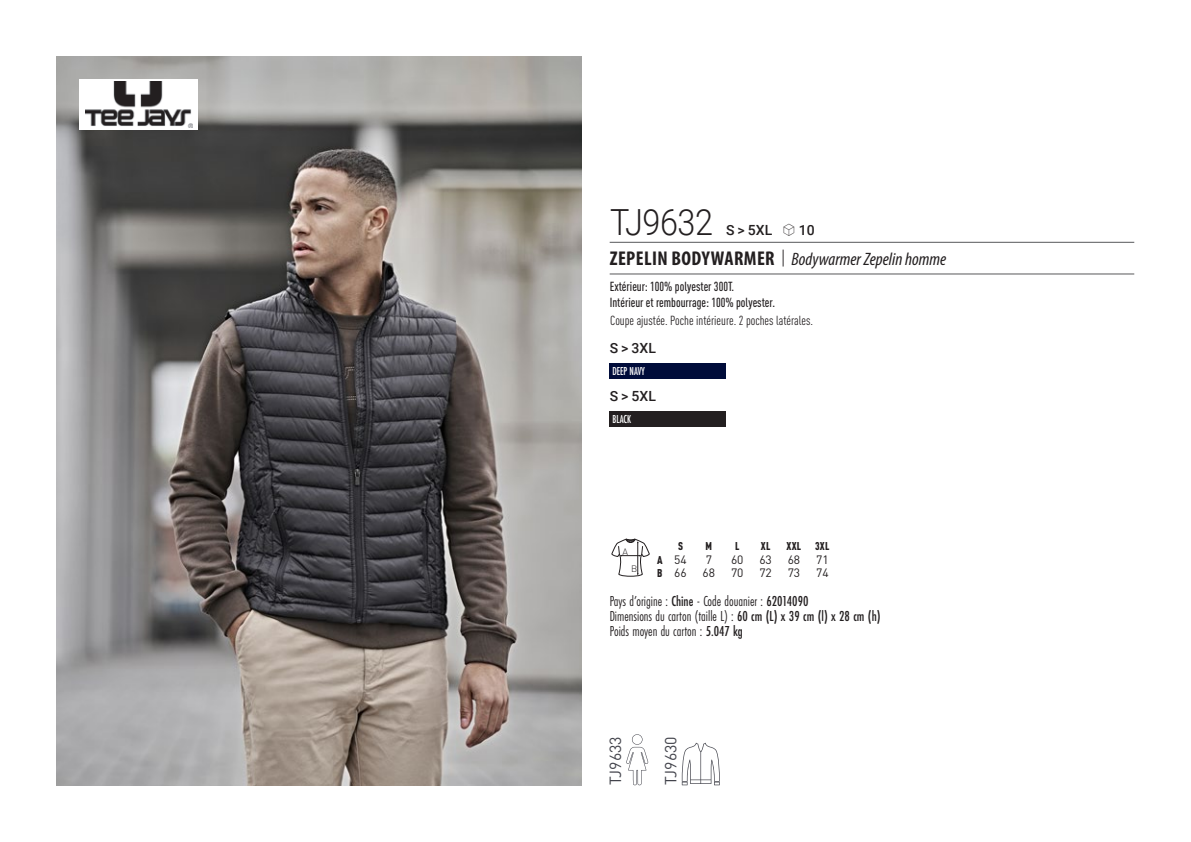
<style>
.page{position:relative;width:1191px;height:842px;background:#fff}
.page>*{position:absolute;margin:0;border:0;box-sizing:border-box;transform-origin:0 0}
.t1{font:300 36px "Roboto";letter-spacing:-.015em;color:#231f20;scale:.9 1}
.t2{font:italic 18px "Myriad Variable Concept";color:#231f20}
.t3{font:16px "DIN Pro";color:#43444c}
.t4{font:15px "Futura PT Cond";color:#231f20;scale:.95 1}
.t5{font:500 14px "Roboto";letter-spacing:.005em;color:#231f20}
.grammage_2020{font:500 condensed 13px/16px "DIN Pro";color:#231f20;scale:.95 1}
.t6{font:condensed 13px "DIN Pro";color:#231f20}
._88_tailles_tab_maig{font:12px "DIN Pro";color:#231f20}
.Coloris_nuancier_bla{font:500 12px "Futura PT Cond";letter-spacing:-.01em;color:#fff;scale:.9 1}
._88_tailles_tab_maig-2{font:900 condensed 11.2px "DIN Pro";letter-spacing:.02em;color:#231f20;scale:.95 1}
.t7{font:300 9.2px "DIN";color:#231f20}
.s1{font-family:"Linotype Shapeshifter";font-weight:400;font-size:16px}
.s2{font-family:"Myriad Pro";font-weight:700;font-style:normal;font-stretch:condensed;font-size:20px}
.s3{font-family:"Roboto Condensed";font-weight:300;font-style:normal;font-size:20px}
.s4{font-weight:900;font-stretch:condensed;font-size:11.2px}
.s5{font-weight:500}
</style>
<div class="page">
<img style="left:57px;top:57px;width:524px;height:728px">
<div style="left:609px;top:364px;width:117px;height:15px;background:#000c3a"></div>
<div style="left:609px;top:412px;width:117px;height:15px;background:#231f20"></div>
<svg style="left:626px;top:734px;width:22px;height:51px"></svg>
<svg style="left:682px;top:743px;width:37px;height:42px"></svg>
<div style="left:79px;top:79px;width:119px;height:51px;background:#fff"></div>
<img style="left:85px;top:82px;width:107px;height:45px">
<svg style="left:611px;top:539px;width:38px;height:37px"></svg>
<hr style="left:609px;top:242px;width:525px;height:1px;background:#57585a">
<hr style="left:609px;top:274px;width:525px;height:1px;background:#57585a">
<p class="t1" style="left:610px;top:197px;width:116px">TJ9632</p>
<p class="t5" style="left:726px;top:220px;width:90px">S &gt; 5XL <span class="s1">S</span> 10</p>
<p class="t2" style="left:610px;top:249px;width:338px"><span class="s2">ZEPELIN BODYWARMER</span> <span class="s3">|</span> Bodywarmer Zepelin homme</p>
<p class="grammage_2020" style="left:609px;top:277px;width:175px">Extérieur: 100% polyester 300T.<br>Intérieur et rembourrage: 100% polyester.</p>
<p class="t6" style="left:610px;top:311px;width:204px">Coupe ajustée. Poche intérieure. 2 poches latérales.</p>
<p class="t5" style="left:610px;top:338px;width:48px">S &gt; 3XL</p>
<p class="Coloris_nuancier_bla" style="left:612px;top:364px;width:37px">DEEP NAVY</p>
<p class="t5" style="left:610px;top:386px;width:48px">S &gt; 5XL</p>
<p class="Coloris_nuancier_bla" style="left:612px;top:412px;width:22px">BLACK</p>
<p class="t7" style="left:622px;top:546px;width:7px">A</p>
<p class="t7" style="left:631px;top:563px;width:8px">B</p>
<p class="_88_tailles_tab_maig-2" style="left:678px;top:538px;width:7px">S</p>
<p class="_88_tailles_tab_maig-2" style="left:705px;top:538px;width:8px">M</p>
<p class="_88_tailles_tab_maig-2" style="left:735px;top:538px;width:6px">L</p>
<p class="_88_tailles_tab_maig-2" style="left:761px;top:538px;width:12px">XL</p>
<p class="_88_tailles_tab_maig-2" style="left:786px;top:538px;width:46px">XXL 3XL</p>
<p class="_88_tailles_tab_maig" style="left:657px;top:550px;width:31px"><span class="s4">A</span> 54</p>
<p class="_88_tailles_tab_maig" style="left:706px;top:550px;width:8px">7</p>
<p class="_88_tailles_tab_maig" style="left:731px;top:550px;width:14px">60</p>
<p class="_88_tailles_tab_maig" style="left:759px;top:550px;width:14px">63</p>
<p class="_88_tailles_tab_maig" style="left:787px;top:550px;width:14px">68</p>
<p class="_88_tailles_tab_maig" style="left:816px;top:550px;width:14px">71</p>
<p class="_88_tailles_tab_maig" style="left:657px;top:564px;width:31px"><span class="s4">B</span> 66</p>
<p class="_88_tailles_tab_maig" style="left:702px;top:564px;width:14px">68</p>
<p class="_88_tailles_tab_maig" style="left:731px;top:564px;width:14px">70</p>
<p class="_88_tailles_tab_maig" style="left:759px;top:564px;width:14px">72</p>
<p class="_88_tailles_tab_maig" style="left:787px;top:564px;width:14px">73</p>
<p class="_88_tailles_tab_maig" style="left:816px;top:564px;width:14px">74</p>
<p class="t4" style="left:609px;top:592px;width:211px">Pays d’origine : <span class="s5">Chine</span> - Code douanier : <span class="s5">62014090</span></p>
<p class="t4" style="left:609px;top:607px;width:287px">Dimensions du carton (taille L) : <span class="s5">60 cm (L) x 39 cm (l) x 28 cm (h)</span></p>
<p class="t4" style="left:609px;top:622px;width:142px">Poids moyen du carton : <span class="s5">5.047 kg</span></p>
<p class="t3" style="left:602px;top:785px;width:50px;rotate:-90deg">TJ9633</p>
<p class="t3" style="left:658px;top:785px;width:50px;rotate:-90deg">TJ9630</p>
</div>
